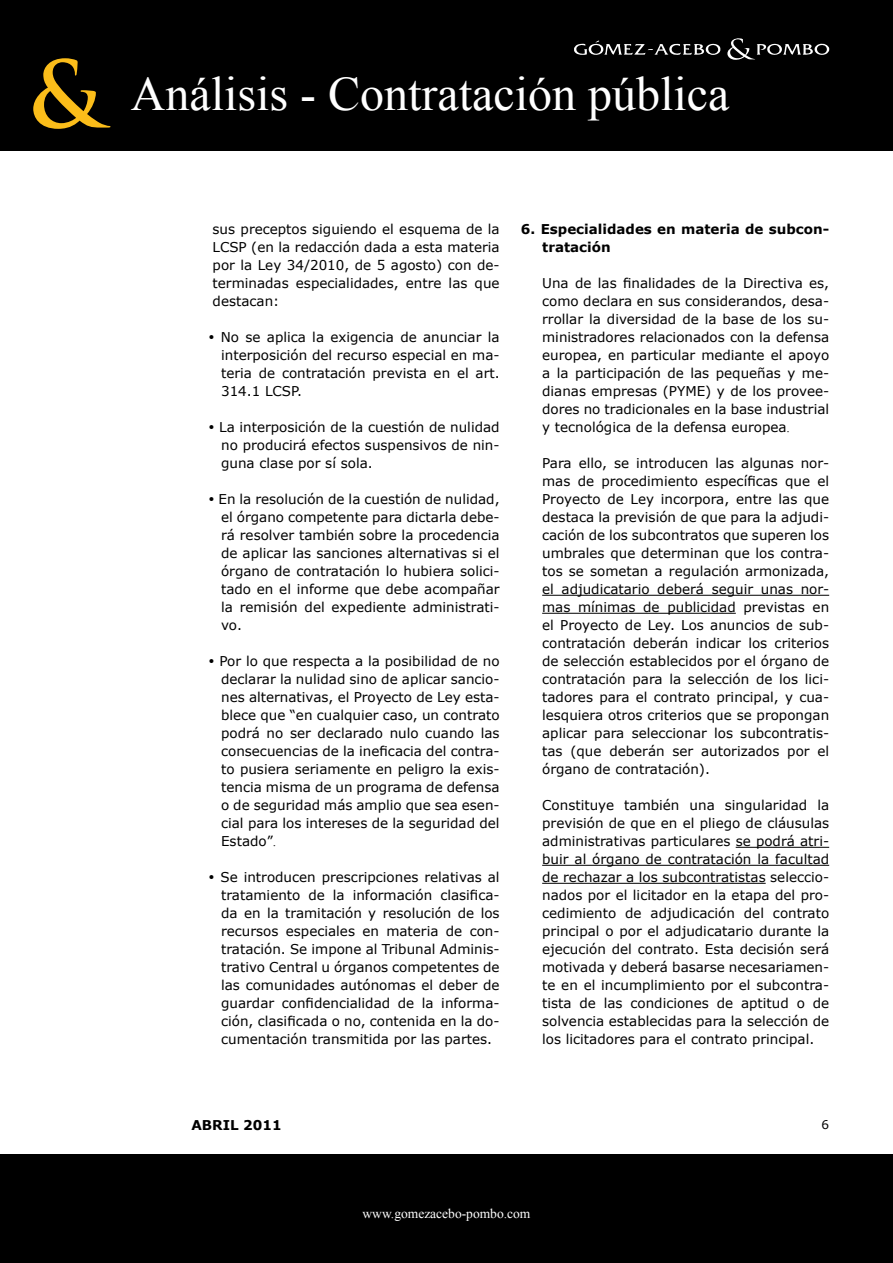
<style>
.page{position:relative;width:893px;height:1263px;background:#fff}
.page>*{position:absolute;margin:0;border:0;box-sizing:border-box;transform-origin:0 0}
.t1{font:700 90px "Trajan Pro";color:#fbbd1a}
.t2{font:48px "Times New Roman";color:#fff}
.Párrafo_guión_2º{font:13.5px/18px "Verdana";color:#000;text-align:justify}
.Texto_normal{font:13.5px/18px "Verdana";color:#000;text-align:justify}
.Párrafo_guión_1º{font:700 13.5px/18px "Verdana";color:#000}
.t3{font:13.5px "Times New Roman";color:#fff}
.t4{font:12px "Verdana";color:#000}
.s1{font-family:"Times New Roman"}
</style>
<div class="page">
<div style="left:0;top:0;width:893px;height:151px;background:#000"></div>
<div style="left:0;top:1154px;width:893px;height:109px;background:#000"></div>
<svg style="left:727px;top:38px;width:102px;height:22px"></svg>
<svg style="left:574px;top:41px;width:147px;height:14px"></svg>
<hr style="left:542px;top:595px;width:287px;height:1px;background:#000">
<hr style="left:542px;top:613px;width:194px;height:1px;background:#000">
<hr style="left:736px;top:847px;width:93px;height:1px;background:#000">
<hr style="left:542px;top:865px;width:287px;height:1px;background:#000">
<hr style="left:542px;top:883px;width:224px;height:1px;background:#000">
<h1 class="t1" style="left:28px;top:39px;width:76px">&amp;</h1>
<h2 class="t2" style="left:131px;top:62px;width:600px">Análisis - Contratación pública</h2>
<p class="Párrafo_guión_2º" style="left:213px;top:220px;width:289px">sus preceptos siguiendo el esquema de la LCSP (en la redacción dada a esta materia por la Ley 34/2010, de 5 agosto) con de&shy;terminadas especialidades, entre las que destacan:</p>
<p class="Texto_normal" style="left:221px;top:328px;width:280px;text-indent:-13px">• No se aplica la exigencia de anunciar la interposición del recurso especial en ma&shy;teria de contratación prevista en el art.<br>314.1 LCSP.</p>
<p class="Texto_normal" style="left:221px;top:418px;width:280px;text-indent:-13px">• La interposición de la cuestión de nulidad no producirá efectos suspensivos de nin&shy;guna clase por sí sola.</p>
<p class="Texto_normal" style="left:221px;top:490px;width:280px;text-indent:-13px">• En la resolución de la cuestión de nulidad, el órgano competente para dictarla debe&shy;rá resolver también sobre la procedencia de aplicar las sanciones alternativas si el órgano de contratación lo hubiera solici&shy;tado en el informe que debe acompañar la remisión del expediente administrati&shy;vo.</p>
<p class="Texto_normal" style="left:221px;top:652px;width:280px;text-indent:-13px">• Por lo que respecta a la posibilidad de no declarar la nulidad sino de aplicar sancio&shy;nes alternativas, el Proyecto de Ley esta&shy;blece que “en cualquier caso, un contrato podrá no ser declarado nulo cuando las consecuencias de la ineficacia del contra&shy;to pusiera seriamente en peligro la exis&shy;tencia misma de un programa de defensa o de seguridad más amplio que sea esen&shy;cial para los intereses de la seguridad del Estado”<span class="s1">.</span></p>
<p class="Texto_normal" style="left:221px;top:868px;width:280px;text-indent:-13px">• Se introducen prescripciones relativas al tratamiento de la información clasifica&shy;da en la tramitación y resolución de los recursos especiales en materia de con&shy;tratación. Se impone al Tribunal Adminis&shy;trativo Central u órganos competentes de las comunidades autónomas el deber de guardar confidencialidad de la informa&shy;ción, clasificada o no, contenida en la do&shy;cumentación transmitida por las partes.</p>
<p class="Párrafo_guión_1º" style="left:542px;top:220px;width:289px;text-indent:-21px">6. Especialidades en materia de subcon&shy;tratación</p>
<p class="Párrafo_guión_2º" style="left:542px;top:274px;width:289px">Una de las finalidades de la Directiva es, como declara en sus considerandos, desa&shy;rrollar la diversidad de la base de los su&shy;ministradores relacionados con la defensa europea, en particular mediante el apoyo a la participación de las pequeñas y me&shy;dianas empresas (PYME) y de los provee&shy;dores no tradicionales en la base industrial y tecnológica de la defensa europea<span class="s1">.</span></p>
<p class="Párrafo_guión_2º" style="left:542px;top:454px;width:289px">Para ello, se introducen las algunas nor&shy;mas de procedimiento específicas que el Proyecto de Ley incorpora, entre las que destaca la previsión de que para la adjudi&shy;cación de los subcontratos que superen los umbrales que determinan que los contra&shy;tos se sometan a regulación armonizada, el adjudicatario deberá seguir unas nor&shy;mas mínimas de publicidad previstas en el Proyecto de Ley. Los anuncios de sub&shy;contratación deberán indicar los criterios de selección establecidos por el órgano de contratación para la selección de los lici&shy;tadores para el contrato principal, y cua&shy;lesquiera otros criterios que se propongan aplicar para seleccionar los subcontratis&shy;tas (que deberán ser autorizados por el órgano de contratación).</p>
<p class="Párrafo_guión_2º" style="left:542px;top:796px;width:289px">Constituye también una singularidad la previsión de que en el pliego de cláusulas administrativas particulares se podrá atri&shy;buir al órgano de contratación la facultad de rechazar a los subcontratistas seleccio&shy;nados por el licitador en la etapa del pro&shy;cedimiento de adjudicación del contrato principal o por el adjudicatario durante la ejecución del contrato. Esta decisión será motivada y deberá basarse necesariamen&shy;te en el incumplimiento por el subcontra&shy;tista de las condiciones de aptitud o de solvencia establecidas para la selección de los licitadores para el contrato principal.</p>
<p class="Párrafo_guión_1º" style="left:191px;top:1115px;width:92px">ABRIL 2011</p>
<p class="t4" style="left:822px;top:1117px;width:9px">6</p>
<p class="t3" style="left:363px;top:1204px;width:169px">www.gomezacebo-pombo.com</p>
</div>
